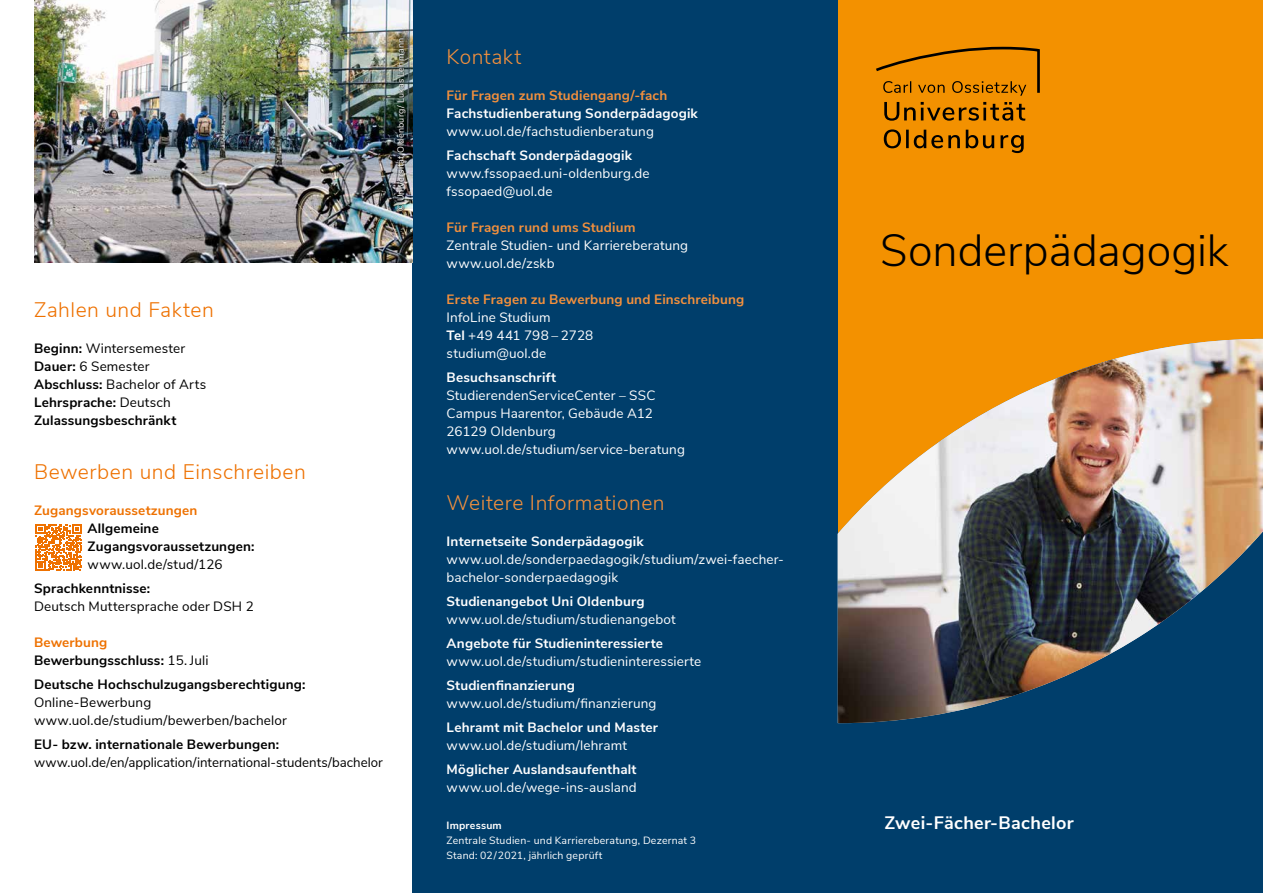
<style>
.page{position:relative;width:1263px;height:893px;background:#fff}
.page>*{position:absolute;margin:0;border:0;box-sizing:border-box;transform-origin:0 0}
.t1{font:300 45px "Nunito Sans";color:#000}
.t2{font:300 21px "Nunito Sans";letter-spacing:.025em;color:#ee7100}
.t3{font:300 21px "Nunito Sans";letter-spacing:.025em;color:#f3903d}
.t4{font:700 18px "Nunito Sans";letter-spacing:.02em;color:#fff}
.t5{font:13.5px/18px "Nunito Sans";letter-spacing:.01em;color:#fff}
.t6{font:700 13.5px/18px "Nunito Sans";letter-spacing:.01em;color:#000}
.t7{font:700 13.5px "Nunito Sans";letter-spacing:.01em;color:#fff}
.t8{font:13.5px/18px "Nunito Sans";letter-spacing:.01em;color:#000}
.t9{font:700 13.5px "Nunito Sans";letter-spacing:.01em;color:#f3903d}
.t10{font:700 13.5px "Nunito Sans";letter-spacing:.01em;color:#ee7100}
.t11{font:10.5px/15px "Nunito Sans";letter-spacing:.02em;color:#fff}
.t12{font:700 10.5px "Nunito Sans";letter-spacing:.02em;color:#fff}
.t13{font:9px "Nunito Sans";letter-spacing:.025em;color:#fff}
.s1{font-weight:400}
.s2{color:#ee7100}
.s3{font-weight:700}
</style>
<div class="page">
<div style="left:838px;top:0;width:425px;height:339px;background:#f39100"></div>
<div style="left:838px;top:723px;width:425px;height:170px;background:#003e6b"></div>
<div style="left:412px;top:0;width:426px;height:893px;background:#003e6b"></div>
<svg style="left:884px;top:129px;width:140px;height:24px;background:#b96e00"></svg>
<svg style="left:884px;top:102px;width:141px;height:19px;background:#af6800"></svg>
<svg style="left:876px;top:47px;width:164px;height:49px;background:#d78000"></svg>
<img style="left:838px;top:339px;width:425px;height:384px">
<img style="left:34px;top:0;width:378px;height:263px">
<img style="left:396px;top:37px;width:11px;height:175px">
<svg style="left:35px;top:524px;width:47px;height:47px"></svg>
<p class="t13" style="left:394px;top:211px;width:174px;rotate:-90deg">© Universität Oldenburg/ Lukas Lehmann</p>
<h2 class="t2" style="left:34px;top:294px;width:181px">Zahlen und Fakten</h2>
<p class="t6" style="left:34px;top:338px;width:174px">Beginn: <span class="s1">Wintersemester<br></span>Dauer: <span class="s1">6 Semester<br></span>Abschluss: <span class="s1">Bachelor of Arts<br></span>Lehrsprache: <span class="s1">Deutsch<br></span>Zulassungsbeschränkt</p>
<h2 class="t2" style="left:34px;top:456px;width:273px">Bewerben und Einschreiben</h2>
<p class="t10" style="left:34px;top:500px;width:165px">Zugangsvoraussetzungen</p>
<p class="t6" style="left:88px;top:518px;width:168px">Allgemeine<br>Zugangsvoraussetzungen:</p>
<p class="t8" style="left:88px;top:554px;width:136px">www.uol.de/stud/126</p>
<p class="t6" style="left:34px;top:578px;width:118px">Sprachkenntnisse:</p>
<p class="t8" style="left:34px;top:596px;width:221px">Deutsch Muttersprache oder DSH 2</p>
<p class="t6" style="left:34px;top:632px;width:176px"><span class="s2">Bewerbung<br></span>Bewerbungsschluss: <span class="s1">15. Juli</span></p>
<p class="t6" style="left:34px;top:674px;width:273px">Deutsche Hochschulzugangsberechtigung:</p>
<p class="t8" style="left:34px;top:692px;width:254px">Online-Bewerbung www.uol.de/studium/bewerben/bachelor</p>
<p class="t6" style="left:34px;top:734px;width:247px">EU- bzw. internationale Bewerbungen:</p>
<p class="t8" style="left:34px;top:752px;width:350px">www.uol.de/en/application/international-students/bachelor</p>
<h2 class="t3" style="left:447px;top:42px;width:76px">Kontakt</h2>
<p class="t9" style="left:447px;top:86px;width:222px">Für Fragen zum Studiengang/-fach</p>
<p class="t7" style="left:447px;top:104px;width:253px">Fachstudienberatung Sonderpädagogik</p>
<p class="t5" style="left:447px;top:122px;width:209px">www.uol.de/fachstudienberatung</p>
<p class="t7" style="left:447px;top:146px;width:187px">Fachschaft Sonderpädagogik</p>
<p class="t5" style="left:447px;top:164px;width:204px">www.fssopaed.uni-oldenburg.de fssopaed@uol.de</p>
<p class="t9" style="left:447px;top:218px;width:190px">Für Fragen rund ums Studium</p>
<p class="t5" style="left:447px;top:236px;width:243px">Zentrale Studien- und Karriereberatung www.uol.de/zskb</p>
<p class="t9" style="left:447px;top:290px;width:299px">Erste Fragen zu Bewerbung und Einschreibung</p>
<p class="t5" style="left:447px;top:308px;width:148px">InfoLine Studium<br><span class="s3">Tel</span> +49 441 798 – 2728 studium@uol.de</p>
<p class="t7" style="left:447px;top:368px;width:111px">Besuchsanschrift</p>
<p class="t5" style="left:447px;top:386px;width:240px">StudierendenServiceCenter – SSC<br>Campus Haarentor, Gebäude A12<br>26129 Oldenburg www.uol.de/studium/service-beratung</p>
<h2 class="t3" style="left:447px;top:487px;width:220px">Weitere Informationen</h2>
<p class="t7" style="left:447px;top:531px;width:199px">Internetseite Sonderpädagogik</p>
<p class="t5" style="left:447px;top:549px;width:339px">www.uol.de/sonderpaedagogik/studium/zwei-faecher&shy;bachelor-sonderpaedagogik</p>
<p class="t7" style="left:447px;top:591px;width:200px">Studienangebot Uni Oldenburg</p>
<p class="t5" style="left:447px;top:609px;width:231px">www.uol.de/studium/studienangebot</p>
<p class="t7" style="left:447px;top:633px;width:218px">Angebote für Studieninteressierte</p>
<p class="t5" style="left:447px;top:651px;width:256px">www.uol.de/studium/studieninteressierte</p>
<p class="t7" style="left:447px;top:675px;width:130px">Studienfinanzierung</p>
<p class="t5" style="left:447px;top:693px;width:211px">www.uol.de/studium/finanzierung</p>
<p class="t7" style="left:447px;top:717px;width:213px">Lehramt mit Bachelor und Master</p>
<p class="t5" style="left:447px;top:735px;width:182px">www.uol.de/studium/lehramt</p>
<p class="t7" style="left:447px;top:759px;width:191px">Möglicher Auslandsaufenthalt</p>
<p class="t5" style="left:447px;top:777px;width:192px">www.uol.de/wege-ins-ausland</p>
<h1 class="t1" style="left:880px;top:217px;width:350px">Sonderpädagogik</h1>
<p class="t12" style="left:446px;top:818px;width:57px">Impressum</p>
<h3 class="t4" style="left:884px;top:809px;width:191px">Zwei-Fächer-Bachelor</h3>
<p class="t11" style="left:446px;top:832px;width:251px">Zentrale Studien- und Karriereberatung, Dezernat 3<br>Stand: 02 / 2021, jährlich geprüft</p>
</div>
